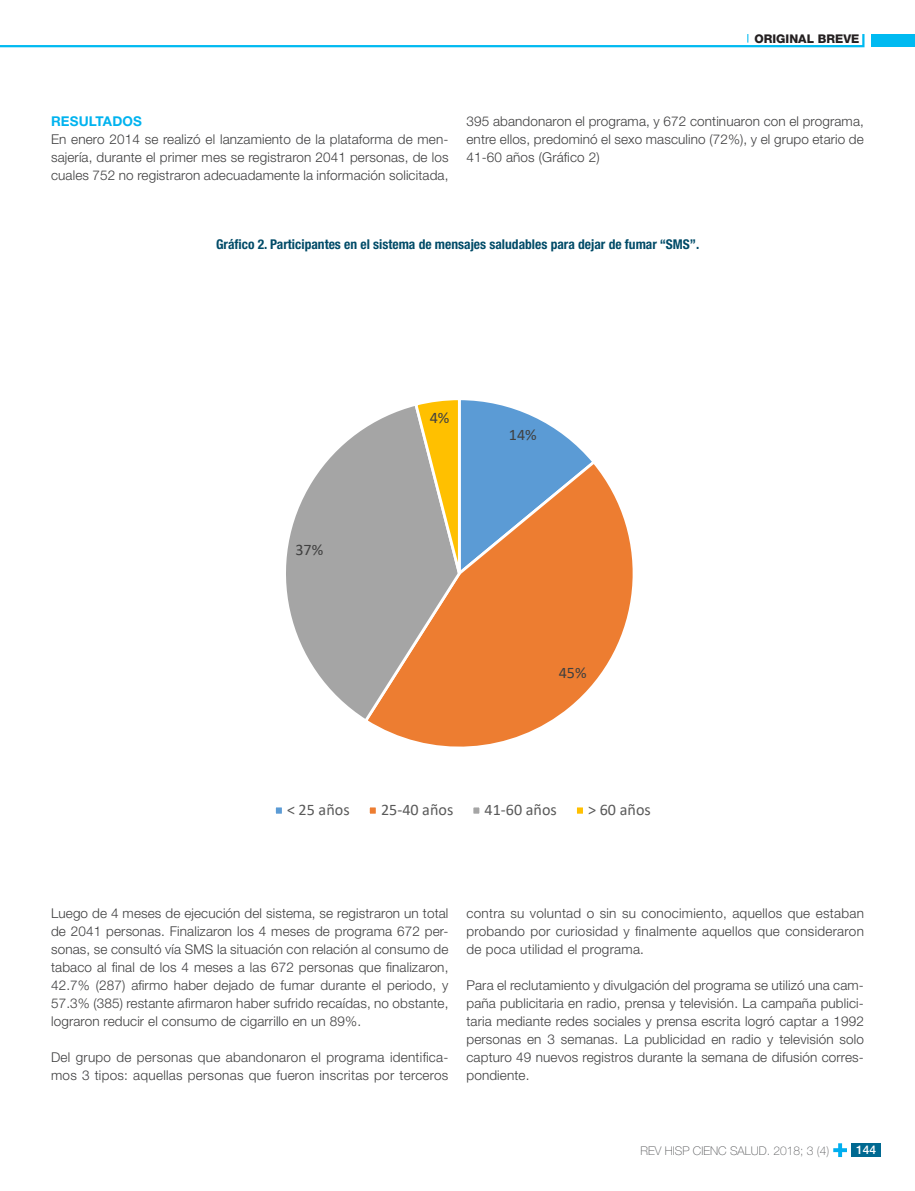
<style>
.page{position:relative;width:915px;height:1191px;background:#fff}
.page>*{position:absolute;margin:0;border:0;box-sizing:border-box;transform-origin:0 0}
.t1{font:16.2px "Calibri";color:#404040}
.t2{font:16.05px "Calibri";color:#595959}
.t3{font:16.05px "Calibri";color:#404040}
.Texto_principal{font:300 13.5px/18px "Helvetica Neue LT Std";letter-spacing:.01em;color:#3e3e3f;text-align:justify}
.Bibliografía{font:700 condensed 13.5px "Helvetica Neue LT Std";color:#004b68}
.Texto_principal-2{font:700 13.5px "Helvetica Neue LT Std";letter-spacing:.01em;color:#00b3ef}
.t4{font:100 12px "Helvetica Neue LT Std";color:#57585a}
.t5{font:800 12px "Helvetica Neue LT Std";color:#231f20}
.t6{font:500 12px "Helvetica Neue LT Std";color:#fff}
</style>
<div class="page">
<div style="left:870px;top:34px;width:44px;height:13px;background:#00baf1"></div>
<svg style="left:0;top:34px;width:865px;height:14px"></svg>
<div style="left:851px;top:1143px;width:29px;height:14px;background:#006991"></div>
<svg style="left:833px;top:1143px;width:13px;height:14px"></svg>
<svg style="left:275px;top:400px;width:358px;height:414px"></svg>
<p class="t5" style="left:754px;top:31px;width:106px">ORIGINAL BREVE</p>
<p class="Texto_principal-2" style="left:51px;top:113px;width:92px">RESULTADOS</p>
<p class="Texto_principal" style="left:51px;top:130px;width:399px">En enero 2014 se realizó el lanzamiento de la plataforma de men&shy;sajería, durante el primer mes se registraron 2041 personas, de los cuales 752 no registraron adecuadamente la información solicitada,</p>
<p class="Texto_principal" style="left:466px;top:112px;width:399px">395 abandonaron el programa, y 672 continuaron con el programa, entre ellos, predominó el sexo masculino (72%), y el grupo etario de 41-60 años (Gráfico 2)</p>
<p class="Bibliografía" style="left:216px;top:236px;width:484px">Gráfico 2. Participantes en el sistema de mensajes saludables para dejar de fumar “SMS”.</p>
<p class="t3" style="left:295px;top:538px;width:29px">37%</p>
<p class="t1" style="left:429px;top:406px;width:21px">4%</p>
<p class="t3" style="left:509px;top:424px;width:29px">14%</p>
<p class="t3" style="left:558px;top:661px;width:29px">45%</p>
<p class="t2" style="left:287px;top:798px;width:64px">&lt; 25 años</p>
<p class="t2" style="left:381px;top:798px;width:74px">25-40 años</p>
<p class="t2" style="left:484px;top:798px;width:74px">41-60 años</p>
<p class="t2" style="left:588px;top:798px;width:64px">&gt; 60 años</p>
<p class="Texto_principal" style="left:51px;top:904px;width:399px">Luego de 4 meses de ejecución del sistema, se registraron un total de 2041 personas. Finalizaron los 4 meses de programa 672 per&shy;sonas, se consultó vía SMS la situación con relación al consumo de tabaco al final de los 4 meses a las 672 personas que finalizaron, 42.7% (287) afirmo haber dejado de fumar durante el periodo, y 57.3% (385) restante afirmaron haber sufrido recaídas, no obstante, lograron reducir el consumo de cigarrillo en un 89%.</p>
<p class="Texto_principal" style="left:51px;top:1048px;width:399px">Del grupo de personas que abandonaron el programa identifica&shy;mos 3 tipos: aquellas personas que fueron inscritas por terceros</p>
<p class="Texto_principal" style="left:466px;top:904px;width:399px">contra su voluntad o sin su conocimiento, aquellos que estaban probando por curiosidad y finalmente aquellos que consideraron de poca utilidad el programa.</p>
<p class="Texto_principal" style="left:466px;top:976px;width:399px">Para el reclutamiento y divulgación del programa se utilizó una cam&shy;paña publicitaria en radio, prensa y televisión. La campaña publici&shy;taria mediante redes sociales y prensa escrita logró captar a 1992 personas en 3 semanas. La publicidad en radio y televisión solo capturo 49 nuevos registros durante la semana de difusión corres&shy;pondiente.</p>
<p class="t4" style="left:640px;top:1143px;width:190px">REV HISP CIENC SALUD. 2018; 3 (4)</p>
<p class="t6" style="left:855px;top:1143px;width:22px">144</p>
</div>
